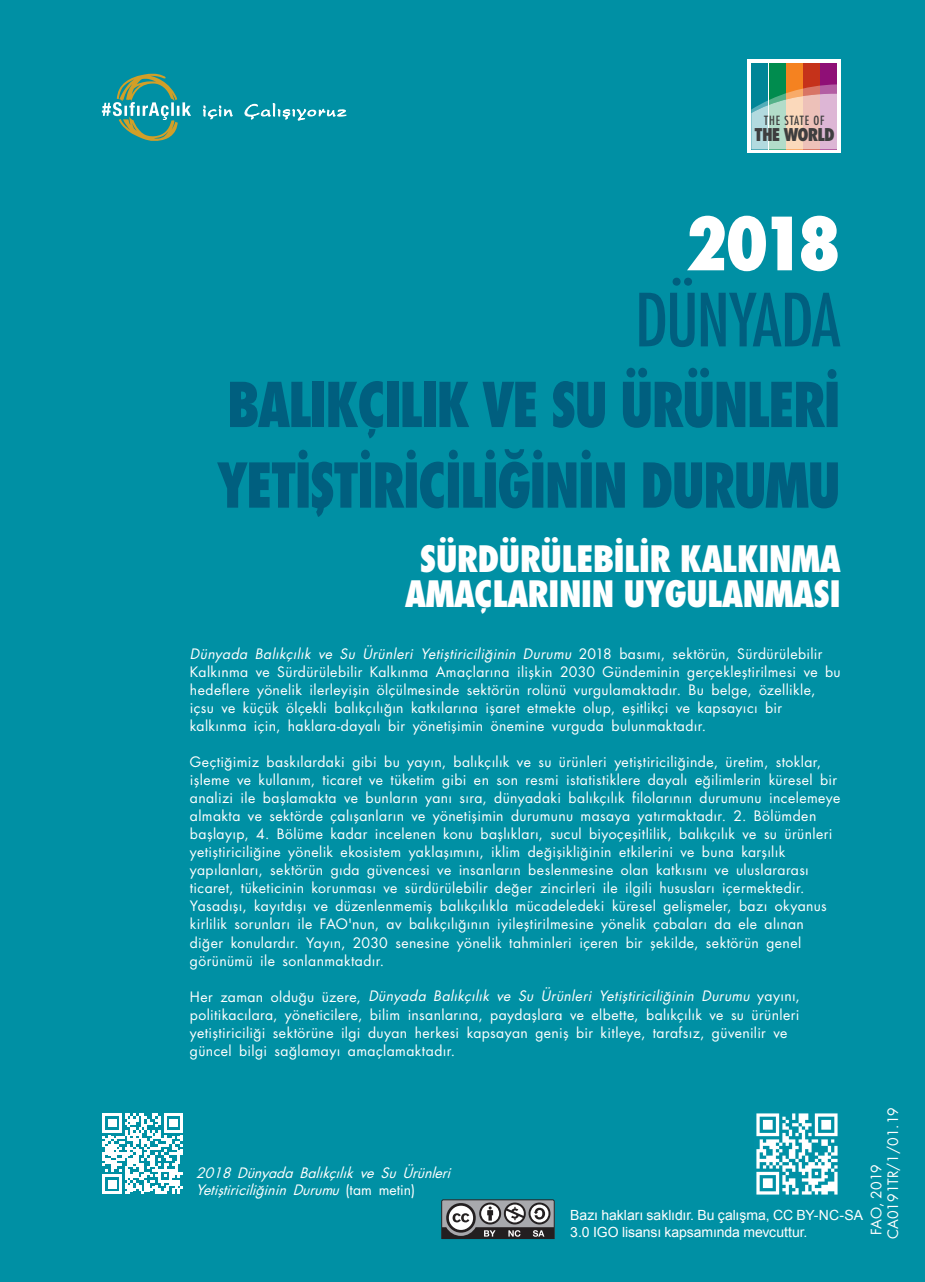
<style>
.page{position:relative;width:925px;height:1282px;background:#fff}
.page>*{position:absolute;margin:0;border:0;box-sizing:border-box;transform-origin:0 0}
.t1{font:71.2px "Futura Cond Black Tr";color:#fff}
.t2{font:71px "Futura Cond Nr Tr";letter-spacing:-.035em;color:#005f7f}
.t3{font:60px/80.6px "Futura Cond Black Tr";letter-spacing:-.04em;color:#005f7f;scale:.9 1}
.t4{font:35.4px/35.4px "Futura Cond Black Tr";letter-spacing:-.025em;color:#fff;text-align:center}
.t5{font:800 condensed 17.2px "Futura Std";letter-spacing:-.05em;color:#3e3e3f}
.t6{font:14px/18px "Futura Book Tr";letter-spacing:.025em;color:#fff}
.t7{font:14px/16.8px "Arial";letter-spacing:-.005em;color:#fff}
.t8{font:italic 14px/16.8px "Futura Book Tr";color:#fff}
.t9{font:14px/16.8px "Futura Std";color:#fff}
.t10{font:condensed 12.4px "Futura Std";letter-spacing:.075em;color:#3e3e3f}
.s1{font-style:italic}
.s2{font-style:normal}
</style>
<div class="page">
<div style="left:0;top:0;width:924px;height:1281px;background:#0090a4"></div>
<svg style="left:102px;top:1113px;width:81px;height:80px"></svg>
<img style="left:756px;top:1113px;width:82px;height:82px">
<div style="left:747px;top:59px;width:93px;height:94px;background:#fff"></div>
<div style="left:820px;top:63px;width:17px;height:86px;background:#8f0f76"></div>
<div style="left:802px;top:63px;width:17px;height:86px;background:#c5321a"></div>
<div style="left:785px;top:63px;width:17px;height:86px;background:#f58220"></div>
<div style="left:751px;top:63px;width:16px;height:86px;background:#008597"></div>
<div style="left:768px;top:63px;width:17px;height:86px;background:#008c4e"></div>
<svg style="left:751px;top:84px;width:86px;height:65px"></svg>
<svg style="left:203px;top:103px;width:143px;height:18px"></svg>
<svg style="left:102px;top:74px;width:89px;height:67px"></svg>
<svg style="left:441px;top:1199px;width:113px;height:39px"></svg>
<p class="t10" style="left:763px;top:113px;width:62px">THE STATE OF</p>
<p class="t5" style="left:754px;top:124px;width:82px">THE WORLD</p>
<h1 class="t1" style="left:684px;top:198px;width:158px">2018</h1>
<h2 class="t2" style="left:634px;top:275px;width:207px">DÜNYADA</h2>
<h3 class="t3" style="left:216px;top:363px;width:694px">BALIKÇILIK VE SU ÜRÜNLERİ<br>YETİŞTİRİCİLİĞİNİN DURUMU</h3>
<h3 class="t4" style="left:404px;top:540px;width:437px">SÜRDÜRÜLEBİLİR KALKINMA<br>AMAÇLARININ UYGULANMASI</h3>
<p class="t6" style="left:190px;top:645px;width:652px"><span class="s1">Dünyada Balıkçılık ve Su Ürünleri Yetiştiriciliğinin Durumu</span> 2 018 b a s ı m ı , s e ktö r ü n , S ü rd ü r ü l e b i l i r Kalkınma ve Sürdürülebilir Kalkınma Amaçlarına ilişkin 2030 Gündeminin gerçekleştirilmesi ve bu hedeflere yönelik ilerleyişin ölçülmesinde sektörün rolünü vurgulamaktadır. Bu belge, özellikle, içsu ve küçük ölçekli balıkçılığın katkılarına işaret etmekte olup, eşitlikçi ve kapsayıcı bir kalkınma için, haklara-dayalı bir yönetişimin önemine vurguda bulunmaktadır.</p>
<p class="t6" style="left:190px;top:753px;width:651px">Geçtiğimiz baskılardaki gibi bu yayın, balıkçılık ve su ürünleri yetiştiriciliğinde, üretim, stoklar, işleme ve kullanım, ticaret ve tüketim gibi en son resmi istatistiklere dayalı eğilimlerin küresel bir analizi ile başlamakta ve bunların yanı sıra, dünyadaki balıkçılık filolarının durumunu incelemeye almakta ve sektörde çalışanların ve yönetişimin durumunu masaya yatırmaktadır. 2. Bölümden başlayıp, 4. Bölüme kadar incelenen konu başlıkları, sucul biyoçeşitlilik, balıkçılık ve su ürünleri yetiştiriciliğine yönelik ekosistem yaklaşımını, iklim değişikliğinin etkilerini ve buna karşılık yapılanları, sektörün gıda güvencesi ve insanların beslenmesine olan katkısını ve uluslararası ticaret, tüketicinin korunması ve sürdürülebilir değer zincirleri ile ilgili hususları içermektedir.<br>Yasadışı, kayıtdışı ve düzenlenmemiş balıkçılıkla mücadeledeki küresel gelişmeler, bazı okyanus kirlilik sorunları ile FAO'nun, av balıkçılığının iyileştirilmesine yönelik çabaları da ele alınan diğer konulardır. Yayın, 2030 senesine yönelik tahminleri içeren bir şekilde, sektörün genel görünümü ile sonlanmaktadır.</p>
<p class="t6" style="left:190px;top:987px;width:611px">H e r za m a n o l d u ğ u üze re , <span class="s1">Dünyada Balıkçılık ve Su Ürünleri Yetiştiriciliğinin Durumu</span> ya y ı n ı , politikacılara, yöneticilere, bilim insanlarına, paydaşlara ve elbette, balıkçılık ve su ürünleri yetiştiriciliği sektörüne ilgi duyan herkesi kapsayan geniş bir kitleye, tarafsız, güvenilir ve güncel bilgi sağlamayı amaçlamaktadır.</p>
<p class="t8" style="left:196px;top:1164px;width:261px">2018 Dünyada Balıkçılık ve Su Ürünleri<br>Yetiştiriciliğinin Durumu <span class="s2">( t a m m e t i n )</span></p>
<p class="t9" style="left:867px;top:1238px;width:133px;text-indent:4px;rotate:-90deg">FAO, 2019<br>CA0191TR/1/01.19</p>
<p class="t7" style="left:570px;top:1206px;width:294px">Bazı hakları saklıdır. Bu çalışma, CC BY-NC-SA<br>3.0 IGO lisansı kapsamında mevcuttur.</p>
</div>
